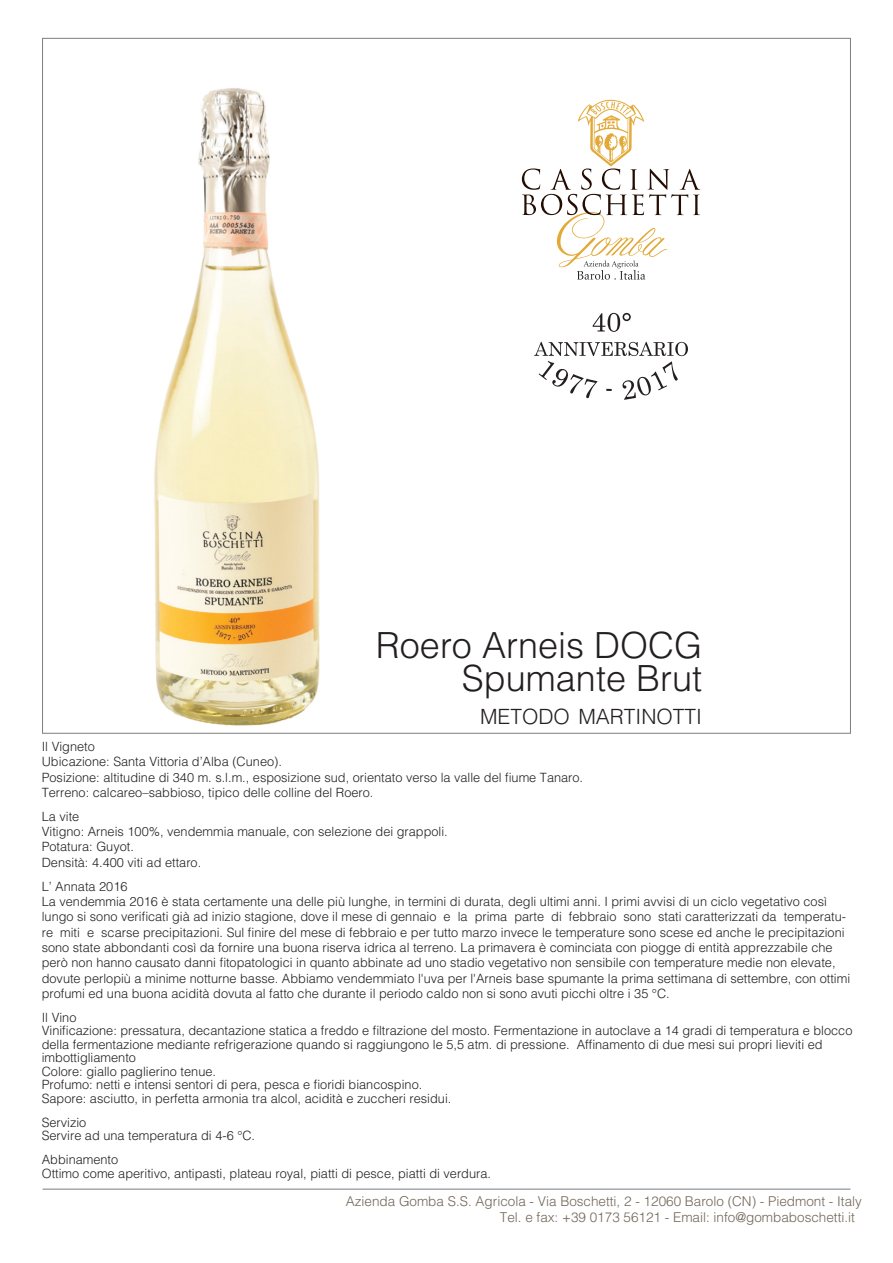
<style>
.page{position:relative;width:893px;height:1263px;background:#fff}
.page>*{position:absolute;margin:0;border:0;box-sizing:border-box;transform-origin:0 0}
.t1{font:300 36px/33px "Helvetica";color:#231f20;text-align:right}
.t2{font:300 21px "Helvetica";color:#231f20}
.t3{font:300 13.5px/16.2px "Helvetica";color:#716557}
.t4{font:300 12.75px/15.3px "Helvetica";color:#231f20}
</style>
<div class="page">
<svg style="left:522px;top:100px;width:178px;height:180px"></svg>
<hr style="left:43px;top:1188px;width:807px;height:2px;background:#808285">
<img style="left:154px;top:88px;width:166px;height:638px">
<svg style="left:593px;top:313px;width:38px;height:19px"></svg>
<svg style="left:534px;top:342px;width:154px;height:58px"></svg>
<h1 class="t1" style="left:376px;top:628px;width:328px">Roero Arneis DOCG<br>Spumante Brut</h1>
<h2 class="t2" style="left:480px;top:703px;width:223px">METODO MARTINOTTI</h2>
<p class="t4" style="left:42px;top:739px;width:543px">Il Vigneto<br>Ubicazione: Santa Vittoria d’Alba (Cuneo).<br>Posizione: altitudine di 340 m. s.l.m., esposizione sud, orientato verso la valle del fiume Tanaro.<br>Terreno: calcareo–sabbioso, tipico delle colline del Roero.</p>
<p class="t4" style="left:42px;top:808px;width:408px">La vite<br>Vitigno: Arneis 100%, vendemmia manuale, con selezione dei grappoli.<br>Potatura: Guyot.<br>Densità: 4.400 viti ad ettaro.</p>
<p class="t4" style="left:42px;top:878px;width:810px">L’ Annata 2016<br>La vendemmia 2016 è stata certamente una delle più lunghe, in termini di durata, degli ultimi anni. I primi avvisi di un ciclo vegetativo così lungo si sono verificati già ad inizio stagione, dove il mese di gennaio e la prima parte di febbraio sono stati caratterizzati da temperatu&shy;re miti e scarse precipitazioni. Sul finire del mese di febbraio e per tutto marzo invece le temperature sono scese ed anche le precipitazioni sono state abbondanti così da fornire una buona riserva idrica al terreno. La primavera è cominciata con piogge di entità apprezzabile che però non hanno causato danni fitopatologici in quanto abbinate ad uno stadio vegetativo non sensibile con temperature medie non elevate, dovute perlopiù a minime notturne basse. Abbiamo vendemmiato l'uva per l'Arneis base spumante la prima settimana di settembre, con ottimi profumi ed una buona acidità dovuta al fatto che durante il periodo caldo non si sono avuti picchi oltre i 35 °C.</p>
<p class="t4" style="left:42px;top:1010px;width:812px;line-height:13.5px">Il Vino<br>Vinificazione: pressatura, decantazione statica a freddo e filtrazione del mosto. Fermentazione in autoclave a 14 gradi di temperatura e blocco della fermentazione mediante refrigerazione quando si raggiungono le 5,5 atm. di pressione. Affinamento di due mesi sui propri lieviti ed imbottigliamento<br>Colore: giallo paglierino tenue.<br>Profumo: netti e intensi sentori di pera, pesca e fioridi biancospino.<br>Sapore: asciutto, in perfetta armonia tra alcol, acidità e zuccheri residui.</p>
<p class="t4" style="left:42px;top:1115px;width:215px;line-height:13.5px">Servizio<br>Servire ad una temperatura di 4-6 °C.</p>
<p class="t4" style="left:42px;top:1153px;width:451px;line-height:13.5px">Abbinamento<br>Ottimo come aperitivo, antipasti, plateau royal, piatti di pesce, piatti di verdura.</p>
<p class="t3" style="left:500px;top:1192px;width:364px;text-indent:-154px">Azienda Gomba S.S. Agricola - Via Boschetti, 2 - 12060 Barolo (CN) - Piedmont - Italy<br>Tel. e fax: +39 0173 56121 - Email: info@gombaboschetti.it</p>
</div>
